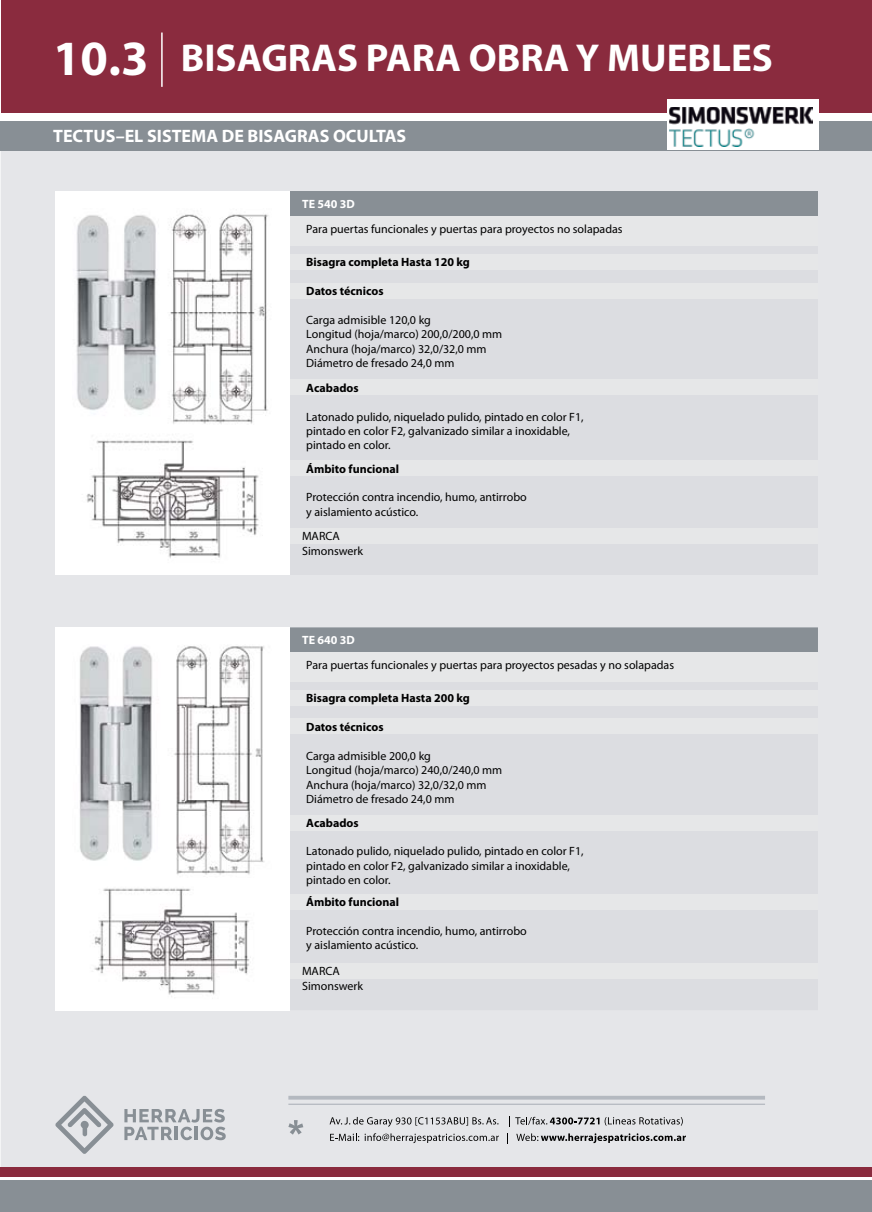
<style>
.page{position:relative;width:872px;height:1212px;background:#fff}
.page>*{position:absolute;margin:0;border:0;box-sizing:border-box;transform-origin:0 0}
.t1{font:700 49.5px "Myriad Pro";color:#fff}
.t2{font:700 39px "Myriad Pro";color:#fff}
.t3{font:700 18px "Myriad Pro";color:#fff}
.t4{font:12px/14.4px "Myriad Pro";color:#000}
.t5{font:700 12px "Myriad Pro";color:#000}
.t6{font:700 12px "Myriad Pro";color:#fff}
</style>
<div class="page">
<div style="left:1px;top:127px;width:871px;height:1041px;background:#e5e6e9"></div>
<hr style="left:288px;top:1103px;width:477px;height:2px;background:#b4b9c0">
<hr style="left:288px;top:1096px;width:477px;height:3px;background:#b4b9c0">
<div style="left:0;top:121px;width:872px;height:30px;background:#888f95"></div>
<div style="left:1px;top:1180px;width:871px;height:32px;background:#888f95"></div>
<svg style="left:55px;top:1095px;width:59px;height:59px"></svg>
<svg style="left:124px;top:1109px;width:102px;height:31px"></svg>
<svg style="left:329px;top:1117px;width:169px;height:10px"></svg>
<svg style="left:509px;top:1116px;width:174px;height:11px"></svg>
<svg style="left:330px;top:1133px;width:169px;height:10px"></svg>
<svg style="left:516px;top:1133px;width:170px;height:10px"></svg>
<svg style="left:288px;top:1120px;width:15px;height:14px"></svg>
<div style="left:1px;top:0;width:870px;height:113px;background:#8a2b3e"></div>
<div style="left:0;top:1168px;width:871px;height:9px;background:#8a2b3e"></div>
<hr style="left:161px;top:33px;width:2px;height:54px;background:#fff">
<div style="left:667px;top:100px;width:152px;height:50px;background:#fff"></div>
<img style="left:669px;top:108px;width:143px;height:39px">
<div style="left:288px;top:192px;width:530px;height:382px;background:#dcdde1"></div>
<div style="left:288px;top:192px;width:530px;height:26px;background:#888f95"></div>
<div style="left:288px;top:638px;width:530px;height:372px;background:#dcdde1"></div>
<div style="left:288px;top:627px;width:530px;height:26px;background:#888f95"></div>
<div style="left:287px;top:217px;width:531px;height:29px;background:#e6e7e8"></div>
<div style="left:287px;top:254px;width:531px;height:15px;background:#e6e7e8"></div>
<div style="left:287px;top:283px;width:531px;height:15px;background:#e6e7e8"></div>
<div style="left:287px;top:380px;width:531px;height:15px;background:#e6e7e8"></div>
<div style="left:287px;top:528px;width:531px;height:15px;background:#e6e7e8"></div>
<div style="left:287px;top:653px;width:531px;height:29px;background:#e6e7e8"></div>
<div style="left:287px;top:690px;width:531px;height:15px;background:#e6e7e8"></div>
<div style="left:287px;top:719px;width:531px;height:15px;background:#e6e7e8"></div>
<div style="left:287px;top:816px;width:531px;height:15px;background:#e6e7e8"></div>
<div style="left:287px;top:963px;width:531px;height:15px;background:#e6e7e8"></div>
<div style="left:287px;top:461px;width:531px;height:15px;background:#e6e7e8"></div>
<div style="left:287px;top:894px;width:531px;height:15px;background:#e6e7e8"></div>
<img style="left:55px;top:627px;width:234px;height:383px">
<img style="left:55px;top:192px;width:234px;height:382px">
<h1 class="t1" style="left:53px;top:26px;width:97px">10.3</h1>
<h2 class="t2" style="left:181px;top:32px;width:593px">BISAGRAS PARA OBRA Y MUEBLES</h2>
<h3 class="t3" style="left:53px;top:124px;width:355px">TECTUS–EL SISTEMA DE BISAGRAS OCULTAS</h3>
<p class="t6" style="left:302px;top:196px;width:54px">TE 540 3D</p>
<p class="t4" style="left:306px;top:222px;width:318px">Para puertas funcionales y puertas para proyectos no solapadas</p>
<p class="t5" style="left:306px;top:254px;width:165px">Bisagra completa Hasta 120 kg</p>
<p class="t5" style="left:306px;top:283px;width:79px">Datos técnicos</p>
<p class="t4" style="left:306px;top:312px;width:197px">Carga admisible 120,0 kg<br>Longitud (hoja/marco) 200,0/200,0 mm<br>Anchura (hoja/marco) 32,0/32,0 mm<br>Diámetro de fresado 24,0 mm</p>
<p class="t5" style="left:306px;top:380px;width:54px">Acabados</p>
<p class="t4" style="left:306px;top:409px;width:279px">Latonado pulido, niquelado pulido, pintado en color F1, pintado en color F2, galvanizado similar a inoxidable, pintado en color.</p>
<p class="t5" style="left:306px;top:461px;width:94px">Ámbito funcional</p>
<p class="t4" style="left:306px;top:490px;width:222px">Protección contra incendio, humo, antirrobo y aislamiento acústico.</p>
<p class="t4" style="left:302px;top:529px;width:63px">MARCA<br>Simonswerk</p>
<p class="t6" style="left:302px;top:632px;width:54px">TE 640 3D</p>
<p class="t4" style="left:306px;top:658px;width:369px">Para puertas funcionales y puertas para proyectos pesadas y no solapadas</p>
<p class="t5" style="left:306px;top:690px;width:165px">Bisagra completa Hasta 200 kg</p>
<p class="t5" style="left:306px;top:719px;width:79px">Datos técnicos</p>
<p class="t4" style="left:306px;top:748px;width:197px">Carga admisible 200,0 kg<br>Longitud (hoja/marco) 240,0/240,0 mm<br>Anchura (hoja/marco) 32,0/32,0 mm<br>Diámetro de fresado 24,0 mm</p>
<p class="t5" style="left:306px;top:815px;width:54px">Acabados</p>
<p class="t4" style="left:306px;top:844px;width:279px">Latonado pulido, niquelado pulido, pintado en color F1, pintado en color F2, galvanizado similar a inoxidable, pintado en color.</p>
<p class="t5" style="left:306px;top:894px;width:94px">Ámbito funcional</p>
<p class="t4" style="left:306px;top:924px;width:222px">Protección contra incendio, humo, antirrobo y aislamiento acústico.</p>
<p class="t4" style="left:302px;top:964px;width:63px">MARCA<br>Simonswerk</p>
</div>
